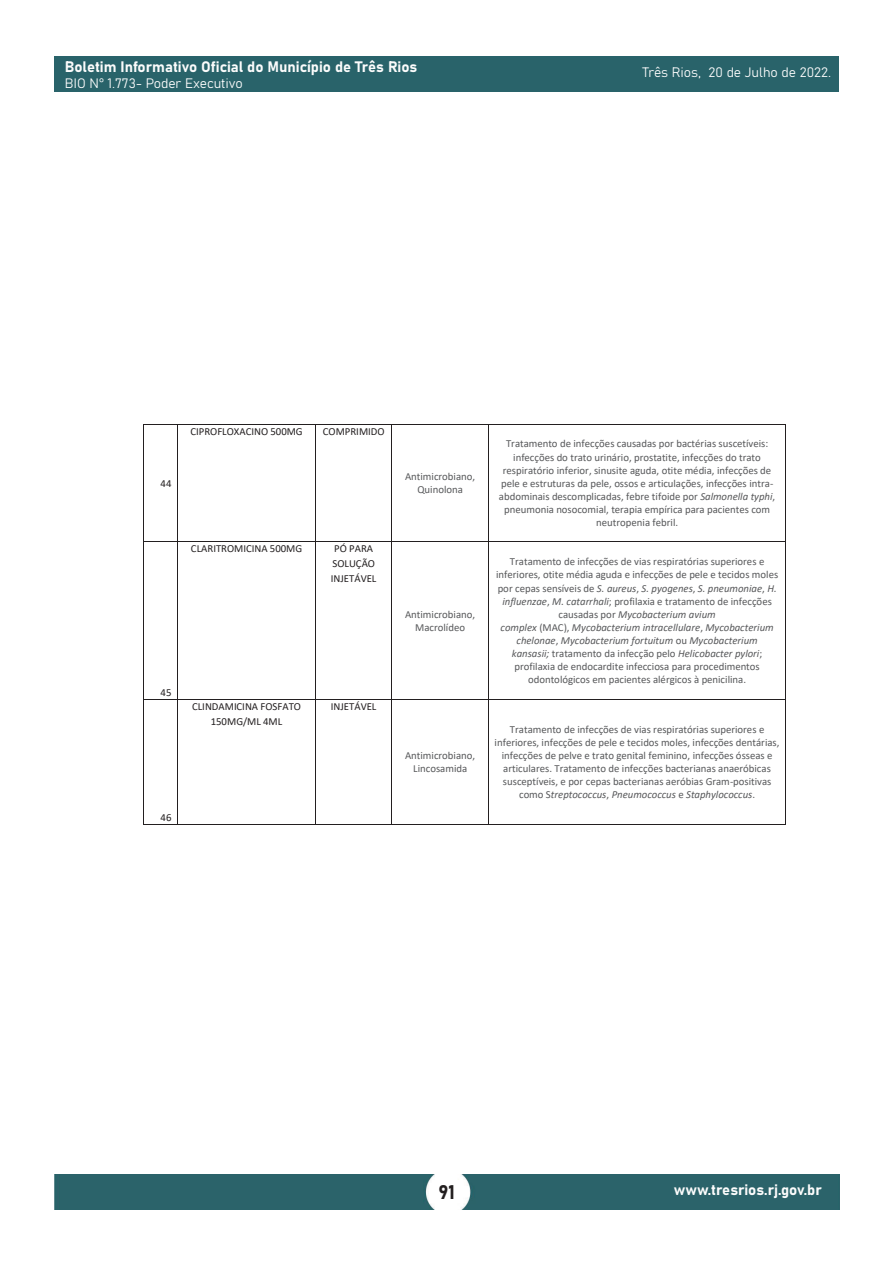
<style>
.page{position:relative;width:893px;height:1263px;background:#fff}
.page>*{position:absolute;margin:0;border:0;box-sizing:border-box;transform-origin:0 0}
.t1{font:19.5px "Bahnschrift";color:#231f20}
.t2{font:15px "Bahnschrift";color:#fcfcfc}
.t3{font:13.5px "Bahnschrift";color:#fcfcfc}
.t4{font:10.8px/13px "Calibri";color:#57585a;text-align:center}
.t5{font:10.8px/15px "Calibri";color:#231f20;text-align:center}
.s1{font-style:italic}
</style>
<div class="page">
<div style="left:54px;top:56px;width:785px;height:35px;background:#29636a"></div>
<div style="left:54px;top:1175px;width:785px;height:35px;background:#2b636a"></div>
<hr style="left:143px;top:424px;width:34px;height:1px;background:#231f20">
<hr style="left:178px;top:424px;width:137px;height:1px;background:#231f20">
<hr style="left:316px;top:424px;width:76px;height:1px;background:#231f20">
<hr style="left:392px;top:424px;width:96px;height:1px;background:#231f20">
<hr style="left:489px;top:424px;width:297px;height:1px;background:#231f20">
<hr style="left:143px;top:425px;width:1px;height:117px;background:#231f20">
<hr style="left:177px;top:425px;width:1px;height:117px;background:#231f20">
<hr style="left:315px;top:425px;width:1px;height:117px;background:#231f20">
<hr style="left:392px;top:425px;width:1px;height:117px;background:#231f20">
<hr style="left:488px;top:425px;width:1px;height:117px;background:#231f20">
<hr style="left:786px;top:425px;width:1px;height:117px;background:#231f20">
<hr style="left:143px;top:542px;width:34px;height:1px;background:#231f20">
<hr style="left:178px;top:542px;width:137px;height:1px;background:#231f20">
<hr style="left:316px;top:542px;width:76px;height:1px;background:#231f20">
<hr style="left:392px;top:542px;width:96px;height:1px;background:#231f20">
<hr style="left:489px;top:542px;width:297px;height:1px;background:#231f20">
<hr style="left:143px;top:542px;width:1px;height:157px;background:#231f20">
<hr style="left:177px;top:542px;width:1px;height:157px;background:#231f20">
<hr style="left:315px;top:542px;width:1px;height:157px;background:#231f20">
<hr style="left:392px;top:542px;width:1px;height:157px;background:#231f20">
<hr style="left:488px;top:542px;width:1px;height:157px;background:#231f20">
<hr style="left:786px;top:542px;width:1px;height:157px;background:#231f20">
<hr style="left:143px;top:699px;width:34px;height:1px;background:#231f20">
<hr style="left:178px;top:699px;width:137px;height:1px;background:#231f20">
<hr style="left:316px;top:699px;width:76px;height:1px;background:#231f20">
<hr style="left:392px;top:699px;width:96px;height:1px;background:#231f20">
<hr style="left:489px;top:699px;width:297px;height:1px;background:#231f20">
<hr style="left:143px;top:700px;width:1px;height:124px;background:#231f20">
<hr style="left:143px;top:824px;width:34px;height:1px;background:#231f20">
<hr style="left:177px;top:700px;width:1px;height:124px;background:#231f20">
<hr style="left:178px;top:824px;width:137px;height:1px;background:#231f20">
<hr style="left:315px;top:700px;width:1px;height:124px;background:#231f20">
<hr style="left:316px;top:824px;width:76px;height:1px;background:#231f20">
<hr style="left:392px;top:700px;width:1px;height:124px;background:#231f20">
<hr style="left:392px;top:824px;width:96px;height:1px;background:#231f20">
<hr style="left:488px;top:700px;width:1px;height:124px;background:#231f20">
<hr style="left:489px;top:824px;width:297px;height:1px;background:#231f20">
<hr style="left:786px;top:700px;width:1px;height:124px;background:#231f20">
<h2 class="t2" style="left:65px;top:56px;width:354px">Boletim Informativo Oficial do Município de Três Rios</h2>
<p class="t3" style="left:642px;top:62px;width:190px">Três Rios, 20 de Julho de 2022.</p>
<p class="t3" style="left:65px;top:73px;width:180px">BIO N° 1.773- Poder Executivo</p>
<p class="t5" style="left:161px;top:475px;width:12px">44</p>
<p class="t5" style="left:190px;top:423px;width:114px">CIPROFLOXACINO 500MG</p>
<p class="t5" style="left:323px;top:423px;width:63px">COMPRIMIDO</p>
<p class="t5" style="left:191px;top:541px;width:113px">CLARITROMICINA 500MG</p>
<p class="t5" style="left:331px;top:541px;width:47px">PÓ PARA<br>SOLUÇÃO<br>INJETÁVEL</p>
<p class="t5" style="left:161px;top:685px;width:12px">45</p>
<p class="t5" style="left:192px;top:698px;width:111px">CLINDAMICINA FOSFATO<br>150MG/ML 4ML</p>
<p class="t5" style="left:331px;top:698px;width:47px">INJETÁVEL</p>
<p class="t5" style="left:161px;top:810px;width:12px">46</p>
<p class="t4" style="left:405px;top:470px;width:72px">Antimicrobiano,<br>Quinolona</p>
<p class="t4" style="left:405px;top:607px;width:72px">Antimicrobiano,<br>Macrolídeo</p>
<p class="t4" style="left:405px;top:748px;width:72px">Antimicrobiano,<br>Lincosamida</p>
<p class="t4" style="left:499px;top:437px;width:278px">Tratamento de infecções causadas por bactérias suscetíveis: infecções do trato urinário, prostatite, infecções do trato respiratório inferior, sinusite aguda, otite média, infecções de pele e estruturas da pele, ossos e articulações, infecções intra&shy;abdominais descomplicadas, febre tifoide por <span class="s1">Salmonella typhi</span>, pneumonia nosocomial, terapia empírica para pacientes com neutropenia febril.</p>
<p class="t4" style="left:496px;top:555px;width:284px">Tratamento de infecções de vias respiratórias superiores e inferiores, otite média aguda e infecções de pele e tecidos moles por cepas sensíveis de <span class="s1">S. aureus</span>, <span class="s1">S. pyogenes</span>, <span class="s1">S. pneumoniae</span>, <span class="s1">H. influenzae</span>, <span class="s1">M. catarrhali</span>; profilaxia e tratamento de infecções causadas por <span class="s1">Mycobacterium avium<br>complex</span> (MAC), <span class="s1">Mycobacterium intracellulare</span>, <span class="s1">Mycobacterium chelonae</span>, <span class="s1">Mycobacterium fortuitum</span> ou <span class="s1">Mycobacterium<br>kansasii;</span> tratamento da infecção pelo <span class="s1">Helicobacter pylori</span>; profilaxia de endocardite infecciosa para procedimentos odontológicos em pacientes alérgicos à penicilina.</p>
<p class="t4" style="left:495px;top:722px;width:286px">Tratamento de infecções de vias respiratórias superiores e inferiores, infecções de pele e tecidos moles, infecções dentárias, infecções de pelve e trato genital feminino, infecções ósseas e articulares. Tratamento de infecções bacterianas anaeróbicas susceptíveis, e por cepas bacterianas aeróbias Gram-positivas como S<span class="s1">treptococcus</span>, <span class="s1">Pneumococcus</span> e <span class="s1">Staphylococcus</span>.</p>
<h1 class="t1" style="left:438px;top:1178px;width:18px">91</h1>
<h2 class="t2" style="left:674px;top:1178px;width:149px">www.tresrios.rj.gov.br</h2>
</div>
